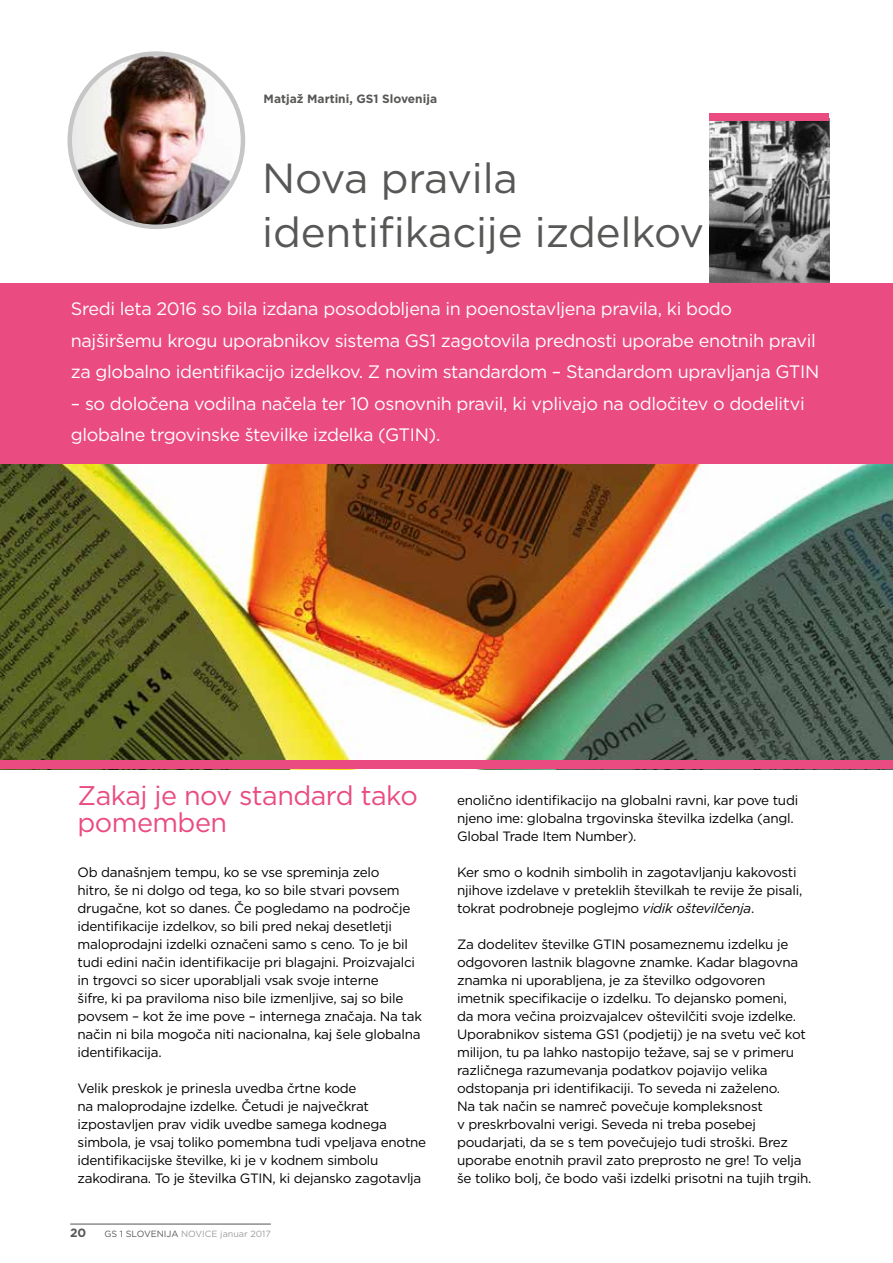
<style>
.page{position:relative;width:893px;height:1263px;background:#fff}
.page>*{position:absolute;margin:0;border:0;box-sizing:border-box;transform-origin:0 0}
.t1{font:42px/54px "Gotham";letter-spacing:-.005em;color:#575756}
.t2{font:27px/27px "Gotham";letter-spacing:-.02em;color:#ea4b81}
.t3{font:18px/31.5px "Gotham";letter-spacing:-.02em;color:#fff}
.t4{font:13.5px/18px "Gotham";letter-spacing:-.02em;color:#000}
.t5{font:700 12px "Gotham";color:#575756}
.t6{font:9px "Gotham";color:#575756}
.t7{font:9px "Gotham";color:#9d9d9c}
.s1{color:#9d9d9c}
.s2{font-style:italic}
</style>
<div class="page">
<hr style="left:70px;top:1224px;width:201px;height:1px;background:#575756">
<img style="left:710px;top:121px;width:119px;height:162px">
<img style="left:0;top:463px;width:893px;height:298px">
<div style="left:0;top:283px;width:893px;height:180px;background:#ea4b81"></div>
<img style="left:70px;top:54px;width:173px;height:173px;border-radius:87px">
<div style="left:68px;top:51px;width:177px;height:178px;border:4px solid #c6c6c6;border-radius:50%"></div>
<div style="left:709px;top:114px;width:120px;height:7px;background:#ea4b81"></div>
<div style="left:0;top:761px;width:893px;height:8px;background:#ea4b81"></div>
<p class="t5" style="left:264px;top:91px;width:175px">Matjaž Martini, GS1 Slovenija</p>
<h1 class="t1" style="left:262px;top:150px;width:444px">Nova pravila identifikacije izdelkov</h1>
<p class="t3" style="left:71px;top:293px;width:746px">Sredi leta 2016 so bila izdana posodobljena in poenostavljena pravila, ki bodo najširšemu krogu uporabnikov sistema GS1 zagotovila prednosti uporabe enotnih pravil za globalno identifikacijo izdelkov. Z novim standardom – Standardom upravljanja GTIN</p>
<h3 class="t3" style="left:71px;top:387px;width:735px">– so določena vodilna načela ter 10 osnovnih pravil, ki vplivajo na odločitev o dodelitvi globalne trgovinske številke izdelka (GTIN).</h3>
<h2 class="t2" style="left:78px;top:781px;width:342px">Zakaj je nov standard tako pomemben</h2>
<p class="t4" style="left:78px;top:863px;width:346px">Ob današnjem tempu, ko se vse spreminja zelo<br>hitro, še ni dolgo od tega, ko so bile stvari povsem drugačne, kot so danes. Če pogledamo na področje identifikacije izdelkov, so bili pred nekaj desetletji maloprodajni izdelki označeni samo s ceno. To je bil tudi edini način identifikacije pri blagajni. Proizvajalci in trgovci so sicer uporabljali vsak svoje interne<br>šifre, ki pa praviloma niso bile izmenljive, saj so bile povsem – kot že ime pove – internega značaja. Na tak način ni bila mogoča niti nacionalna, kaj šele globalna identifikacija.</p>
<p class="t4" style="left:78px;top:1079px;width:350px">Velik preskok je prinesla uvedba črtne kode<br>na maloprodajne izdelke. Četudi je največkrat izpostavljen prav vidik uvedbe samega kodnega simbola, je vsaj toliko pomembna tudi vpeljava enotne identifikacijske številke, ki je v kodnem simbolu zakodirana. To je številka GTIN, ki dejansko zagotavlja</p>
<p class="t5" style="left:70px;top:1225px;width:18px">20</p>
<p class="t6" style="left:104px;top:1228px;width:84px">GS 1 Slovenija <span class="s1">NOVI</span></p>
<p class="t7" style="left:205px;top:1228px;width:67px">CE januar 2017</p>
<p class="t4" style="left:457px;top:791px;width:343px">enolično identifikacijo na globalni ravni, kar pove tudi njeno ime: globalna trgovinska številka izdelka (angl.<br>Global Trade Item N umber).</p>
<p class="t4" style="left:457px;top:863px;width:347px">Ker smo o kodnih simbolih in zagotavljanju kakovosti njihove izdelave v preteklih številkah te revije že pisali, tokrat podrobneje poglejmo <span class="s2">vidik oštevilčenja</span>.</p>
<p class="t4" style="left:457px;top:935px;width:356px">Za dodelitev številke GTIN posameznemu izdelku je odgovoren lastnik blagovne znamke. Kadar blagovna znamka ni uporabljena, je za številko odgovoren imetnik specifikacije o izdelku. To dejansko pomeni,<br>da mora večina proizvajalcev oštevilčiti svoje izdelke.<br>Uporabnikov sistema GS1 (podjetij) je na svetu več kot milijon, tu pa lahko nastopijo težave, saj se v primeru različnega razumevanja podatkov pojavijo velika odstopanja pri identifikaciji. To seveda ni zaželeno.<br>Na tak način se namreč povečuje kompleksnost<br>v preskrbovalni verigi. Seveda ni treba posebej poudarjati, da se s tem povečujejo tudi stroški. Brez uporabe enotnih pravil zato preprosto ne gre! To velja še toliko bolj, če bodo vaši izdelki prisotni na tujih trgih.</p>
</div>
